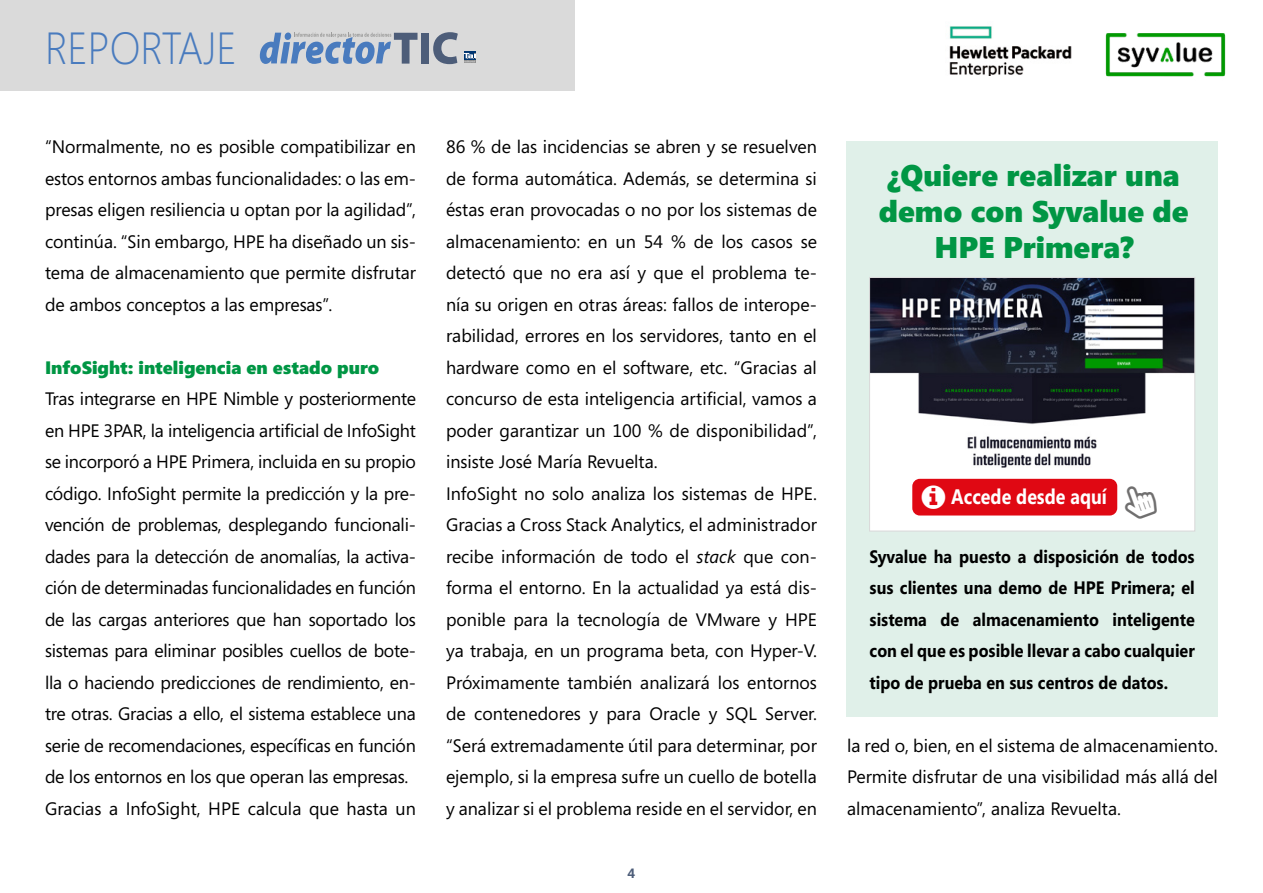
<style>
.page{position:relative;width:1263px;height:893px;background:#fff}
.page>*{position:absolute;margin:0;border:0;box-sizing:border-box;transform-origin:0 0}
.t1{font:300 45px "Segoe";color:#497bbe;scale:.9 1}
.t2{font:900 30px/36px "Segoe";color:#009644;text-align:center}
.t3{font:700 21px "Segoe";color:#fff;scale:.85 1}
.t4{font:18px/31.5px "Segoe";color:#000;text-align:justify}
.t5{font:700 18px/31.5px "Segoe";color:#000;text-align:justify;scale:.9 1}
.t6{font:900 18px "Segoe";color:#009644}
.t7{font:700 13.5px "Segoe";color:#4d5d79}
.s1{font-style:italic}
</style>
<div class="page">
<div style="left:0;top:0;width:574px;height:90px;background:#dadada"></div>
<div style="left:421px;top:33px;width:8px;height:31px;background:#4d5d79"></div>
<svg style="left:433px;top:32px;width:25px;height:32px"></svg>
<div style="left:464px;top:51px;width:11px;height:9px;background:#003671"></div>
<svg style="left:464px;top:53px;width:12px;height:10px"></svg>
<svg style="left:260px;top:33px;width:157px;height:31px"></svg>
<img style="left:949px;top:26px;width:123px;height:49px">
<img style="left:1105px;top:33px;width:121px;height:44px">
<div style="left:846px;top:141px;width:372px;height:575px;background:#e0f0e9"></div>
<div style="left:869px;top:277px;width:326px;height:254px;background:#fff"></div>
<img style="left:871px;top:279px;width:322px;height:189px">
<div style="left:869px;top:277px;width:326px;height:255px;border:1px solid #dadada"></div>
<div style="left:912px;top:479px;width:205px;height:36px;background:#e00813;border-radius:8px"></div>
<h1 class="t1" style="left:45px;top:22px;width:215px">REPORTAJE</h1>
<p class="t4" style="left:45px;top:130px;width:372px">“Normalmente, no es posible compatibilizar en estos entornos ambas funcionalidades: o las em&shy;presas eligen resiliencia u optan por la agilidad”, continúa. “Sin embargo, HPE ha diseñado un sis&shy;tema de almacenamiento que permite disfrutar de ambos conceptos a las empresas”.</p>
<p class="t6" style="left:45px;top:357px;width:336px">InfoSight: inteligencia en estado puro</p>
<p class="t4" style="left:45px;top:382px;width:372px;text-align:left">Tras integrarse en HPE Nimble y posteriormente en HPE 3PAR, la inteligencia artificial de InfoSight se incorporó a HPE Primera, incluida en su propio código. InfoSight permite la predicción y la pre&shy;vención de problemas, desplegando funcionali&shy;dades para la detección de anomalías, la activa&shy;ción de determinadas funcionalidades en función de las cargas anteriores que han soportado los sistemas para eliminar posibles cuellos de bote&shy;lla o haciendo predicciones de rendimiento, en&shy;tre otras. Gracias a ello, el sistema establece una serie de recomendaciones, específicas en función de los entornos en los que operan las empresas.<br>Gracias a InfoSight, HPE calcula que hasta un</p>
<p class="t4" style="left:446px;top:130px;width:372px;text-align:left">86 % de las incidencias se abren y se resuelven de forma automática. Además, se determina si éstas eran provocadas o no por los sistemas de almacenamiento: en un 54 % de los casos se detectó que no era así y que el problema te&shy;nía su origen en otras áreas: fallos de interope&shy;rabilidad, errores en los servidores, tanto en el hardware como en el software, etc. “Gracias al concurso de esta inteligencia artificial, vamos a poder garantizar un 100 % de disponibilidad”, insiste José María Revuelta.<br>InfoSight no solo analiza los sistemas de HPE.<br>Gracias a Cross Stack Analytics, el administrador recibe información de todo el <span class="s1">stack</span> que con&shy;forma el entorno. En la actualidad ya está dis&shy;ponible para la tecnología de VMware y HPE ya trabaja, en un programa beta, con Hyper-V.<br>Próximamente también analizará los entornos de contenedores y para Oracle y SQL Server. “Será extremadamente útil para determinar, por ejemplo, si la empresa sufre un cuello de botella y analizar si el problema reside en el servidor, en</p>
<p class="t7" style="left:628px;top:864px;width:9px">4</p>
<h2 class="t2" style="left:879px;top:158px;width:311px">¿Quiere realizar una demo con Syvalue de<br>HPE Primera?</h2>
<p class="t3" style="left:951px;top:482px;width:185px">Accede desde aquí</p>
<p class="t5" style="left:869px;top:540px;width:363px">Syvalue ha puesto a disposición de todos sus clientes una demo de HPE Primera; el sistema de almacenamiento inteligente con el que es posible llevar a cabo cualquier tipo de prueba en sus centros de datos.</p>
<p class="t4" style="left:847px;top:729px;width:372px">la red o, bien, en el sistema de almacenamiento.<br>Permite disfrutar de una visibilidad más allá del almacenamiento”, analiza Revuelta.</p>
</div>
